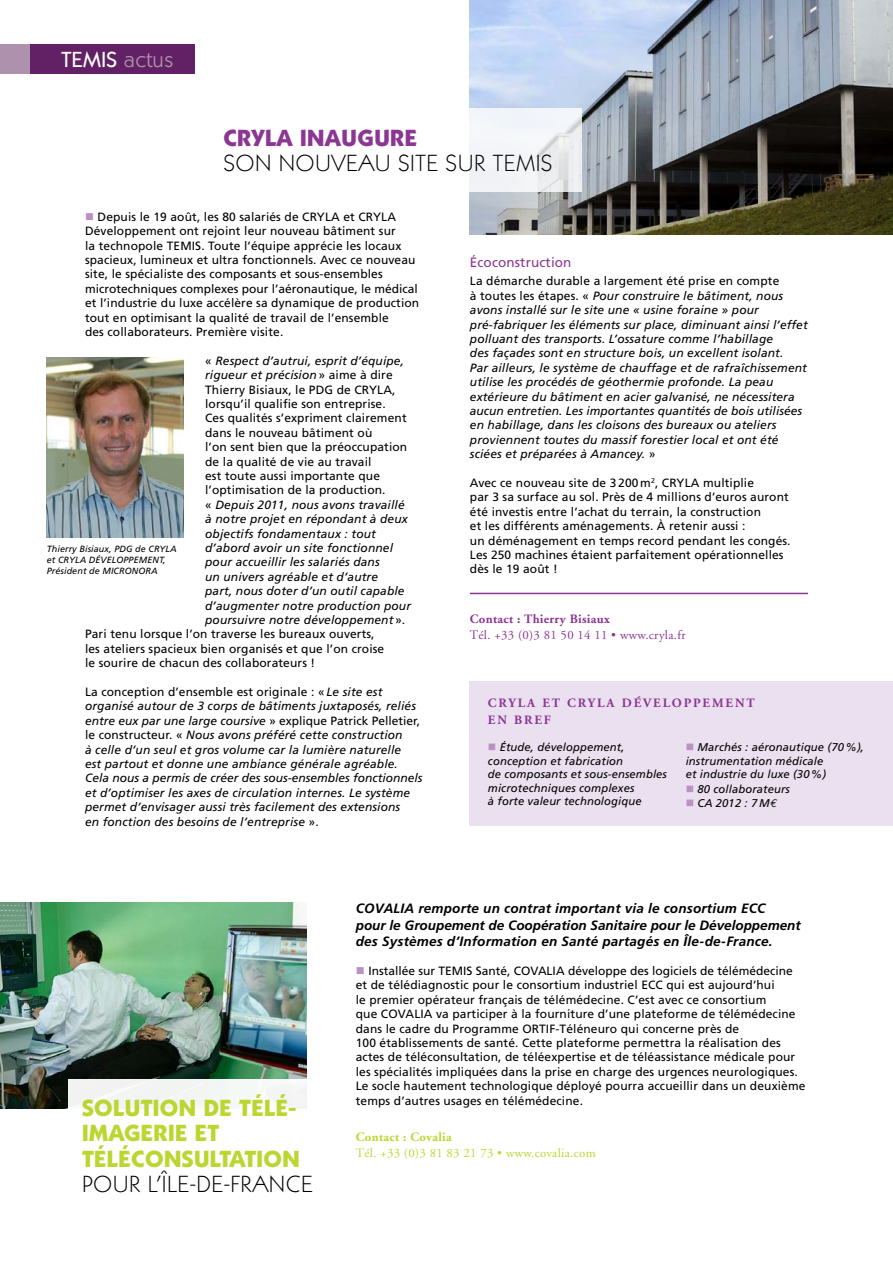
<style>
.page{position:relative;width:893px;height:1263px;background:#fff}
.page>*{position:absolute;margin:0;border:0;box-sizing:border-box;transform-origin:0 0}
.t1{font:200 22.5px "Koblenz";letter-spacing:.02em;color:#000}
.t2{font:700 22.5px/25.5px "Koblenz";letter-spacing:.02em;color:#bcd631}
.t3{font:700 22.5px "Koblenz";letter-spacing:.02em;color:#8c3694}
.t4{font:21px "Koblenz";letter-spacing:.02em;color:#fff}
.t5{font:italic 700 13.5px/16.5px "Frutiger";letter-spacing:.015em;color:#000}
.t6{font:13.5px "Frutiger";letter-spacing:.01em;color:#8c3694}
.t7{font:12.75px "Adobe Garamond";letter-spacing:.025em;color:#bcd631}
.t8{font:12.75px "Adobe Garamond";letter-spacing:.025em;color:#8c3694}
.t9{font:700 12.75px/16.5px "Adobe Garamond";letter-spacing:.15em;color:#8c3694}
.t10{font:700 12.75px "Adobe Garamond";letter-spacing:.025em;color:#8c3694}
.t11{font:700 12.75px "Adobe Garamond";letter-spacing:.025em;color:#bcd631}
.t12{font:12px/14.4px "Frutiger";letter-spacing:.01em;color:#000}
.t13{font:italic 12px/14.4px "Frutiger";letter-spacing:.01em;color:#000}
.t14{font:italic 11.25px/13.5px "Frutiger";letter-spacing:.01em;color:#000}
.t15{font:italic 9px/10.8px "Frutiger";letter-spacing:.01em;color:#000}
.s1{font-weight:300;color:#ad91ad}
.s2{color:#b991c2}
.s3{font-style:normal}
.s4{font-family:"Euro Mono"}
</style>
<div class="page">
<img style="left:470px;top:0;width:423px;height:234px">
<div style="left:236px;top:108px;width:346px;height:83px;background:linear-gradient(to right,#fff,#eff1f4)"></div>
<div style="left:470px;top:681px;width:423px;height:145px;background:#eae0ef"></div>
<div style="left:0;top:44px;width:195px;height:30px;background:#632165"></div>
<div style="left:0;top:44px;width:30px;height:30px;background:#ad91ad"></div>
<img style="left:47px;top:357px;width:137px;height:181px">
<img style="left:0;top:902px;width:306px;height:207px">
<div style="left:69px;top:1079px;width:269px;height:149px;background:#fff"></div>
<hr style="left:470px;top:593px;width:338px;height:1px;background:#8c3694">
<h2 class="t4" style="left:62px;top:47px;width:113px">TEMIS <span class="s1">actus</span></h2>
<h1 class="t3" style="left:223px;top:124px;width:195px">CRYLA INAUGURE</h1>
<h1 class="t1" style="left:223px;top:150px;width:331px">SON NOUVEAU SITE SUR TEMIS</h1>
<p class="t12" style="left:85px;top:209px;width:336px"><span class="s2">■</span> Depuis le 19 août, les 80 salariés de CRYLA et CRYLA Développement ont rejoint leur nouveau bâtiment sur<br>la technopole TEMIS. Toute l’équipe apprécie les locaux spacieux, lumineux et ultra fonctionnels. Avec ce nouveau site, le spécialiste des composants et sous-ensembles microtechniques complexes pour l’aéronautique, le médical et l’industrie du luxe accélère sa dynamique de production tout en optimisant la qualité de travail de l’ensemble<br>des collaborateurs. Première visite.</p>
<p class="t13" style="left:205px;top:353px;width:200px"><span class="s3">«</span> Respect d’autrui, esprit d’équipe,</p>
<p class="t13" style="left:205px;top:368px;width:189px">rigueur et précision<span class="s3">» aime à dire</span></p>
<p class="t12" style="left:205px;top:382px;width:192px">Thierry Bisiaux, le PDG de CRYLA,</p>
<p class="t12" style="left:205px;top:396px;width:182px">lorsqu’il qualifie son entreprise.</p>
<p class="t12" style="left:205px;top:411px;width:203px">Ces qualités s’expriment clairement</p>
<p class="t12" style="left:205px;top:425px;width:169px">dans le nouveau bâtiment où</p>
<p class="t12" style="left:205px;top:440px;width:204px">l’on sent bien que la préoccupation</p>
<p class="t12" style="left:205px;top:454px;width:168px">de la qualité de vie au travail</p>
<p class="t12" style="left:205px;top:468px;width:176px">est toute aussi importante que</p>
<p class="t12" style="left:205px;top:483px;width:182px">l’optimisation de la production.</p>
<p class="t13" style="left:205px;top:497px;width:201px"><span class="s3">«</span> Depuis 2011, nous avons travaillé</p>
<p class="t13" style="left:205px;top:512px;width:204px">à notre projet en répondant à deux</p>
<p class="t13" style="left:205px;top:526px;width:172px">objectifs fondamentaux : tout</p>
<p class="t13" style="left:205px;top:541px;width:189px">d’abord avoir un site fonctionnel</p>
<p class="t13" style="left:205px;top:555px;width:176px">pour accueillir les salariés dans</p>
<p class="t13" style="left:205px;top:569px;width:174px">un univers agréable et d’autre</p>
<p class="t13" style="left:205px;top:584px;width:201px">part, nous doter d’un outil capable</p>
<p class="t13" style="left:205px;top:598px;width:207px">d’augmenter notre production pour</p>
<p class="t13" style="left:205px;top:613px;width:202px">poursuivre notre développement <span class="s3">».</span></p>
<p class="t12" style="left:85px;top:627px;width:291px">Pari tenu lorsque l’on traverse les bureaux ouverts,</p>
<p class="t12" style="left:85px;top:641px;width:301px">les ateliers spacieux bien organisés et que l’on croise</p>
<p class="t12" style="left:85px;top:656px;width:232px">le sourire de chacun des collaborateurs !</p>
<p class="t13" style="left:85px;top:685px;width:339px"><span class="s3">La conception d’ensemble est originale : «</span> Le site est organisé autour de 3 corps de bâtiments juxtaposés, reliés entre eux par une large coursive <span class="s3">» explique Patrick Pelletier, le constructeur. «</span> Nous avons préféré cette construction<br>à celle d’un seul et gros volume car la lumière naturelle<br>est partout et donne une ambiance générale agréable.<br>Cela nous a permis de créer des sous-ensembles fonctionnels et d’optimiser les axes de circulation internes. Le système permet d’envisager aussi très facilement des extensions<br>en fonction des besoins de l’entreprise <span class="s3">».</span></p>
<p class="t15" style="left:47px;top:543px;width:131px">Thierry Bisiaux, PDG de CRYLA et CRYLA DÉVELOPPEMENT,<br>Président de MICRONORA</p>
<p class="t6" style="left:470px;top:254px;width:103px">Écoconstruction</p>
<p class="t13" style="left:470px;top:274px;width:339px"><span class="s3">La démarche durable a largement été prise en compte<br>à toutes les étapes. «</span> Pour construire le bâtiment, nous avons installé sur le site une « usine foraine » pour pré-fabriquer les éléments sur place, diminuant ainsi l’effet polluant des transports. L’ossature comme l’habillage<br>des façades sont en structure bois, un excellent isolant.<br>Par ailleurs, le système de chauffage et de rafraîchissement utilise les procédés de géothermie profonde. La peau extérieure du bâtiment en acier galvanisé, ne nécessitera aucun entretien. Les importantes quantités de bois utilisées en habillage, dans les cloisons des bureaux ou ateliers proviennent toutes du massif forestier local et ont été sciées et préparées à Amancey. <span class="s3">»</span></p>
<p class="t12" style="left:470px;top:475px;width:322px">Avec ce nouveau site de 3 200m<sup>2</sup>, CRYLA multiplie<br>par 3 sa surface au sol. Près de 4 millions d’euros auront été investis entre l’achat du terrain, la construction<br>et les différents aménagements. À retenir aussi :<br>un déménagement en temps record pendant les congés.<br>Les 250 machines étaient parfaitement opérationnelles dès le 19 août !</p>
<p class="t10" style="left:470px;top:612px;width:142px">Contact : Thierry Bisiaux</p>
<p class="t8" style="left:470px;top:628px;width:217px">Tél. +33 (0)3 81 50 14 11 • www.cryla.fr</p>
<p class="t9" style="left:488px;top:695px;width:268px">CRYLA et CRYLA DÉVELOPPEMENT en bref</p>
<p class="t14" style="left:488px;top:740px;width:181px"><span class="s2">■</span> Étude, développement, conception et fabrication<br>de composants et sous-ensembles microtechniques complexes<br>à forte valeur technologique</p>
<p class="t14" style="left:686px;top:740px;width:180px"><span class="s2">■</span> Marchés : aéronautique (70%), instrumentation médicale<br>et industrie du luxe (30%)</p>
<p class="t14" style="left:686px;top:782px;width:106px"><span class="s2">■</span> 80 collaborateurs</p>
<p class="t14" style="left:686px;top:796px;width:92px"><span class="s2">■</span> CA 2012 : 7M<span class="s4">€</span></p>
<h1 class="t2" style="left:82px;top:1095px;width:216px">SOLUTION DE TÉLÉ-<br>IMAGERIE ET<br>TÉLÉCONSULTATION</h1>
<h1 class="t1" style="left:82px;top:1171px;width:232px">POUR L’ÎLE-DE-FRANCE</h1>
<p class="t5" style="left:356px;top:900px;width:446px">COVALIA remporte un contrat important via le consortium ECC<br>pour le Groupement de Coopération Sanitaire pour le Développement des Systèmes d’Information en Santé partagés en Île-de-France.</p>
<p class="t12" style="left:356px;top:963px;width:451px"><span class="s2">■</span> Installée sur TEMIS Santé, COVALIA développe des logiciels de télémédecine et de télédiagnostic pour le consortium industriel ECC qui est aujourd’hui<br>le premier opérateur français de télémédecine. C’est avec ce consortium<br>que COVALIA va participer à la fourniture d’une plateforme de télémédecine dans le cadre du Programme ORTIF-Téléneuro qui concerne près de<br>100 établissements de santé. Cette plateforme permettra la réalisation des actes de téléconsultation, de téléexpertise et de téléassistance médicale pour les spécialités impliquées dans la prise en charge des urgences neurologiques.<br>Le socle hautement technologique déployé pourra accueillir dans un deuxième temps d’autres usages en télémédecine.</p>
<p class="t11" style="left:356px;top:1130px;width:97px">Contact : Covalia</p>
<p class="t7" style="left:356px;top:1146px;width:241px">Tél. +33 (0)3 81 83 21 73 • www.covalia.com</p>
</div>
